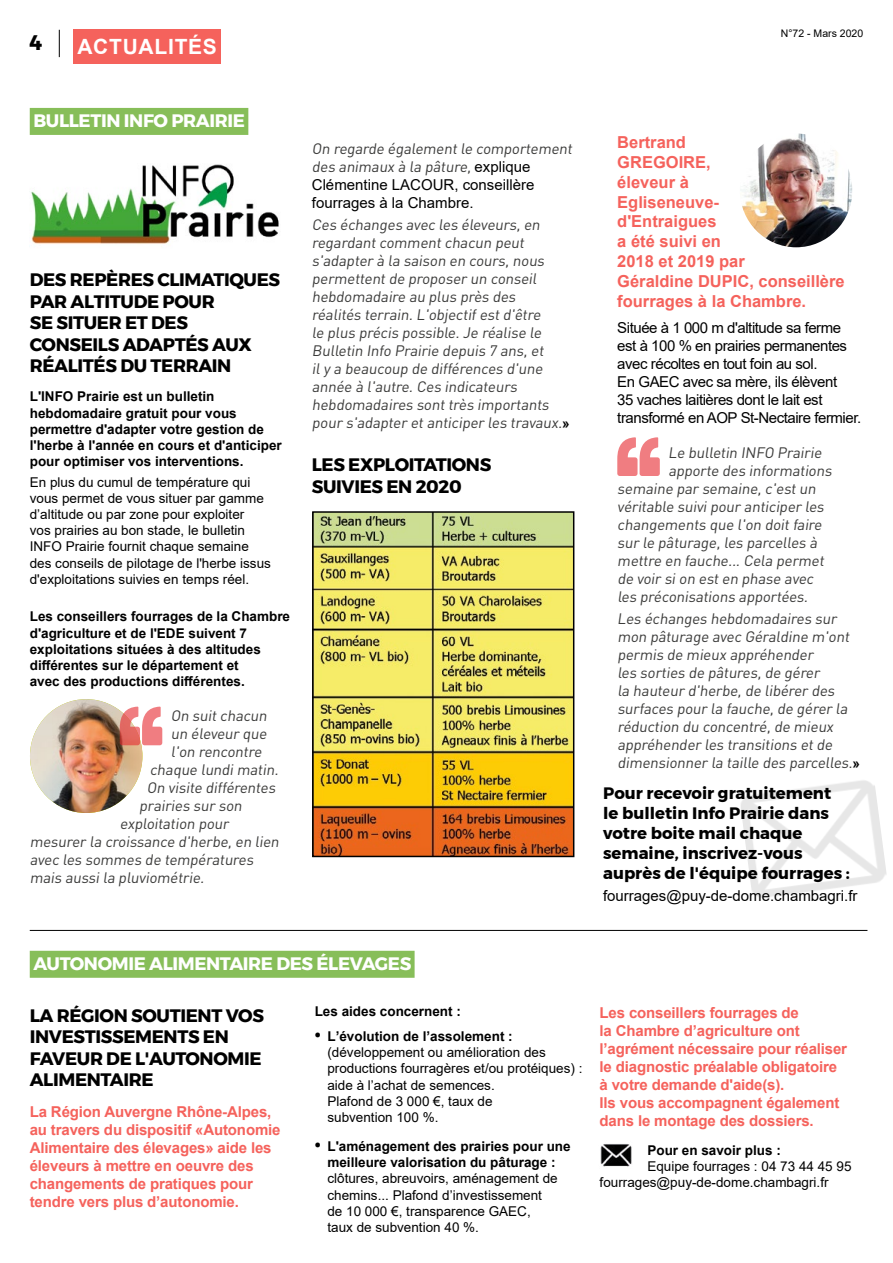
<style>
.page{position:relative;width:893px;height:1263px;background:#fff}
.page>*{position:absolute;margin:0;border:0;box-sizing:border-box;transform-origin:0 0}
.t1{font:700 21px "Arial";letter-spacing:.035em;color:#fff}
.t2{font:700 21px "Montserrat";color:#000}
.t3{font:700 18px/21.6px "Montserrat";letter-spacing:-.02em;color:#000}
.t4{font:700 18px "Montserrat";letter-spacing:-.02em;color:#fff}
.t5{font:700 16.5px/19.8px "Arial";color:#f5625c}
.t6{font:700 16.5px/19.8px "Montserrat";color:#000}
.t7{font:15px/18px "DIN Pro";color:#3c3c3b}
.t8{font:700 15px/18px "Arial";letter-spacing:-.01em;color:#f5625c}
.t9{font:15px/18px "Arial";letter-spacing:-.03em;color:#000}
.t10{font:15px/18px "Arial";color:#000}
.t11{font:13.5px/16.2px "Arial";color:#000}
.t12{font:700 13.5px/16.2px "Arial";color:#000}
.t13{font:10.5px "Arial";color:#000}
.s1{font-family:"Arial";color:#000}
.s2{font-family:"Arial";font-weight:700;font-size:13.5px;color:#000}
.s3{font-family:"Montserrat";font-weight:700;font-size:18px}
.s4{font-weight:700}
.s5{font-family:"Montserrat";font-size:18px}
</style>
<div class="page">
<svg style="left:59px;top:30px;width:1px;height:27px"></svg>
<div style="left:74px;top:30px;width:147px;height:34px;background:#f5625c"></div>
<hr style="left:30px;top:930px;width:837px;height:1px;background:#000">
<div style="left:30px;top:108px;width:218px;height:27px;background:#87be59"></div>
<img style="left:315px;top:514px;width:256px;height:340px">
<div style="left:312px;top:511px;width:262px;height:346px;border:2px solid #000"></div>
<img style="left:31px;top:164px;width:248px;height:83px">
<img style="left:741px;top:780px;width:146px;height:118px">
<div style="left:30px;top:951px;width:385px;height:27px;background:#87be59"></div>
<img style="left:30px;top:699px;width:112px;height:114px">
<svg style="left:120px;top:707px;width:42px;height:38px"></svg>
<img style="left:740px;top:134px;width:112px;height:113px">
<svg style="left:617px;top:437px;width:43px;height:39px"></svg>
<img style="left:600px;top:1144px;width:32px;height:23px">
<h1 class="t2" style="left:30px;top:26px;width:14px">4</h1>
<h1 class="t1" style="left:77px;top:32px;width:141px">ACTUALITÉS</h1>
<p class="t13" style="left:781px;top:26px;width:84px">N°72 - Mars 2020</p>
<p class="t4" style="left:33px;top:107px;width:213px">BULLETIN INFO PRAIRIE</p>
<p class="t3" style="left:30px;top:269px;width:252px">DES REPÈRES CLIMATIQUES<br>PAR ALTITUDE POUR<br>SE SITUER ET DES<br>CONSEILS ADAPTÉS AUX<br>RÉALITÉS DU TERRAIN</p>
<p class="t12" style="left:30px;top:389px;width:253px">L'INFO Prairie est un bulletin hebdomadaire gratuit pour vous permettre d'adapter votre gestion de l'herbe à l'année en cours et d'anticiper pour optimiser vos interventions.</p>
<p class="t11" style="left:30px;top:474px;width:243px">En plus du cumul de température qui vous permet de vous situer par gamme d’altitude ou par zone pour exploiter<br>vos prairies au bon stade, le bulletin INFO Prairie fournit chaque semaine des conseils de pilotage de l'herbe issus d'exploitations suivies en temps réel.</p>
<p class="t12" style="left:30px;top:609px;width:262px">Les conseillers fourrages de la Chambre d'agriculture et de l'EDE suivent 7 exploitations situées à des altitudes différentes sur le département et<br>avec des productions différentes.</p>
<p class="t7" style="left:171px;top:706px;width:100px">On suitchacun</p>
<p class="t7" style="left:171px;top:724px;width:100px">un éleveur que</p>
<p class="t7" style="left:171px;top:742px;width:95px">l'on rencontre</p>
<p class="t7" style="left:150px;top:760px;width:133px">chaque lundimatin.</p>
<p class="t7" style="left:147px;top:778px;width:133px">On visite différentes</p>
<p class="t7" style="left:139px;top:796px;width:107px">prairies sur son</p>
<p class="t7" style="left:120px;top:814px;width:113px">exploitation pour</p>
<p class="t7" style="left:30px;top:832px;width:253px">mesurer la croissance d'herbe,en lien</p>
<p class="t7" style="left:30px;top:850px;width:228px">avec les sommes de températures</p>
<p class="t7" style="left:30px;top:868px;width:179px">mais aussila pluviométrie.</p>
<p class="t7" style="left:312px;top:139px;width:264px">On regarde égalementle comportement des animaux à la pâture, <span class="s1">exp l i q u e</span></p>
<p class="t10" style="left:312px;top:176px;width:224px">Clémentine LACOUR, conseillère fourrages à la Chambre.</p>
<p class="t7" style="left:312px;top:215px;width:259px">Ces échanges avec les éleveurs,en regardantcommentchacun peut s'adapter à la saison en cours,nous permettentde proposer un conseil hebdomadaire au plus près des réalités terrain.L'objectifestd'être<br>le plus précis possible.Je réalise le Bulletin Info Prairie depuis 7 ans,et ily a beaucoup de différences d'une année à l'autre.Ces indicateurs hebdomadaires sonttrès importants pour s'adapter etanticiper les travaux.<span class="s2">»</span></p>
<p class="t3" style="left:312px;top:454px;width:181px">LES EXPLOITATIONS<br>SUIVIES EN 2020</p>
<p class="t5" style="left:617px;top:133px;width:229px">Bertrand<br>GREGOIRE,<br>éleveur à<br>Egliseneuve-<br>d'Entraigues<br>a été suivi en<br>2018 et 2019 par<br>Géraldine DUPIC, conseillère fourrages à la Chambre.</p>
<p class="t9" style="left:617px;top:319px;width:245px">Située à 1 000 m d'altitude sa ferme est à 100 % en prairies permanentes avec récoltes en tout foin au sol.<br>En GAEC avec sa mère, ils élèvent<br>35 vaches laitières dont le lait est transformé en AOP St-Nectaire fermier.</p>
<p class="t7" style="left:668px;top:443px;width:158px">Le bulletin INFO Prairie</p>
<p class="t7" style="left:668px;top:461px;width:168px">apporte des informations</p>
<p class="t7" style="left:617px;top:479px;width:203px">semaine par semaine,c'estun</p>
<p class="t7" style="left:617px;top:497px;width:211px">véritable suivipour anticiper les</p>
<p class="t7" style="left:617px;top:515px;width:209px">changements que l'on doitfaire</p>
<p class="t7" style="left:617px;top:533px;width:204px">sur le pâturage,les parcelles à</p>
<p class="t7" style="left:617px;top:551px;width:211px">mettre en fauche...Cela permet</p>
<p class="t7" style="left:617px;top:569px;width:200px">de voir sion esten phase avec</p>
<p class="t7" style="left:617px;top:587px;width:195px">les préconisations apportées.</p>
<p class="t7" style="left:617px;top:609px;width:244px">Les échanges hebdomadaires sur mon pâturage avec Géraldine m'ont permis de mieux appréhender<br>les sorties de pâtures,de gérer<br>la hauteur d'herbe,de libérer des surfaces pour la fauche,de gérer la réduction du concentré,de mieux appréhender les transitions etde dimensionner la taille des parcelles.<span class="s2">»</span></p>
<p class="t6" style="left:603px;top:784px;width:248px">Pour recevoir gratuitement le bulletin Info Prairie dans votre boite mail chaque semaine, inscrivez-vous auprès de l'équipe fourrages :</p>
<p class="t10" style="left:603px;top:886px;width:256px">fourrages@puy-de-dome.chambagri.fr</p>
<p class="t4" style="left:33px;top:949px;width:379px">AUTONOMIE ALIMENTAIRE DES ÉLEVAGES</p>
<p class="t3" style="left:30px;top:1004px;width:236px">LA RÉGION SOUTIENT VOS<br>INVESTISSEMENTS EN<br>FAVEUR DE L'AUTONOMIE<br>ALIMENTAIRE</p>
<p class="t8" style="left:30px;top:1103px;width:252px">La Région Auvergne Rhône-Alpes, au travers du dispositif «Autonomie<br>Alimentaire des élevages» aide les éleveurs à mettre en oeuvre des changements de pratiques pour tendre vers plus d’autonomie.</p>
<p class="t12" style="left:315px;top:1003px;width:148px">Les aides concernent :</p>
<p class="t11" style="left:327px;top:1028px;width:257px;text-indent:-13px"><span class="s3">•</span> <span class="s4">L’évolution de l’assolement : </span>(développement ou amélioration des productions fourragères et/ou protéiques) : aide à l’achat de semences.<br>Plafond de 3 000 €, taux de<br>subvention 100 %.</p>
<p class="t12" style="left:315px;top:1138px;width:258px;text-align:center"><span class="s5">•</span> L'aménagement des prairies pour une meilleure valorisation du pâturage :</p>
<p class="t11" style="left:327px;top:1170px;width:232px">clôtures, abreuvoirs, aménagement de chemins... Plafond d’investissement de 10 000 €, transparence GAEC, taux de subvention 40 %.</p>
<p class="t8" style="left:600px;top:1004px;width:249px">Les conseillers fourrages de<br>la Chambre d’agriculture ont l’agrément nécessaire pour réaliser le diagnostic préalable obligatoire à votre demande d'aide(s).<br>Ils vous accompagnent également dans le montage des dossiers.</p>
<p class="t12" style="left:647px;top:1142px;width:135px">Pour en savoir plus :</p>
<p class="t11" style="left:600px;top:1158px;width:253px;text-indent:48px">Equipe fourrages : 04 73 44 45 95 fourrages@puy-de-dome.chambagri.fr</p>
</div>
